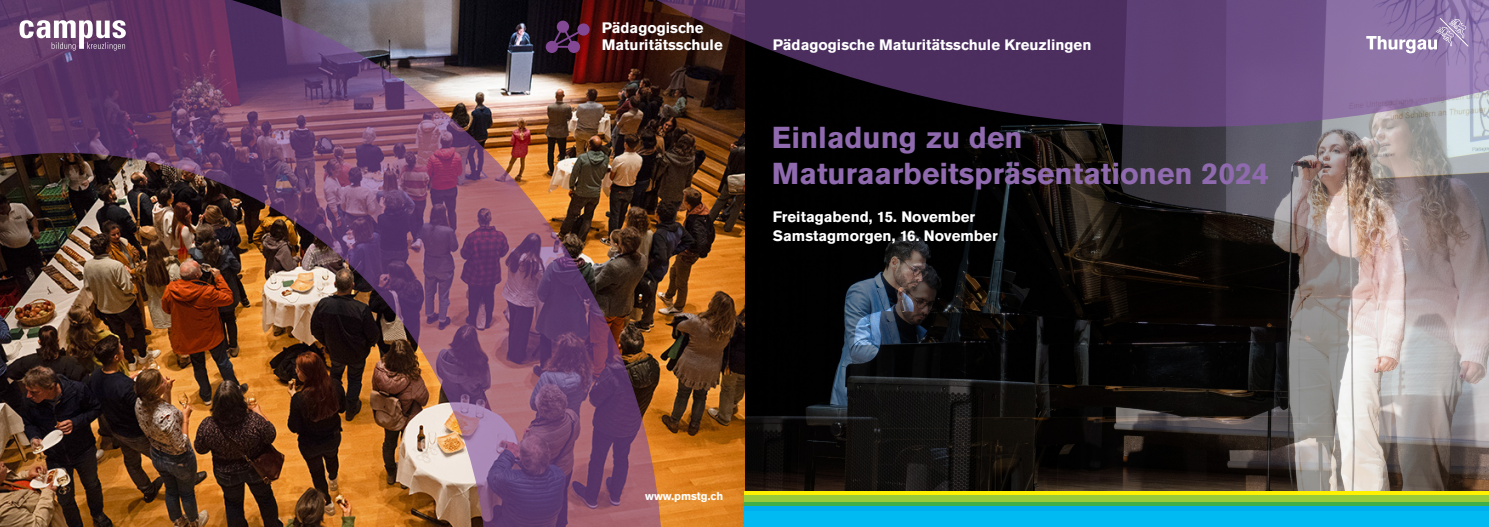
<style>
.page{position:relative;width:1489px;height:527px;background:#fff}
.page>*{position:absolute;margin:0;border:0;box-sizing:border-box;transform-origin:0 0}
.t1{font:700 30px/36px "Akzidenz Grotesk Pro";color:#8f6aae}
.t2{font:700 15px/18.8px "Akzidenz Grotesk Pro";color:#fff}
.t3{font:700 11.25px "Akzidenz Grotesk Pro";color:#fff}
</style>
<div class="page">
<img style="left:744px;top:127px;width:744px;height:364px">
<img style="left:663px;top:127px;width:81px;height:399px">
<svg style="left:663px;top:0;width:825px;height:127px;background:#543c62"></svg>
<img style="left:0;top:0;width:663px;height:526px">
<svg style="left:19px;top:20px;width:107px;height:31px"></svg>
<svg style="left:1366px;top:18px;width:102px;height:35px;background:#a28cb8"></svg>
<div style="left:744px;top:509px;width:744px;height:17px;background:#00baf1"></div>
<hr style="left:744px;top:491px;width:744px;height:4px;background:#fff101">
<svg style="left:744px;top:501px;width:744px;height:4px;background:#56b545"></svg>
<div style="left:744px;top:495px;width:744px;height:6px;background:#99ca3b"></div>
<svg style="left:744px;top:505px;width:744px;height:4px;background:#10aec5"></svg>
<svg style="left:577px;top:23px;width:12px;height:13px"></svg>
<div style="left:556px;top:21px;width:13px;height:12px;background:#834894;border-radius:50%"></div>
<svg style="left:545px;top:41px;width:13px;height:12px"></svg>
<svg style="left:567px;top:41px;width:13px;height:12px"></svg>
<svg style="left:549px;top:24px;width:37px;height:25px"></svg>
<p class="t2" style="left:601px;top:18px;width:122px;line-height:17.5px">Pädagogische<br>Maturitätsschule</p>
<p class="t2" style="left:772px;top:36px;width:320px">Pädagogische Maturitätsschule Kreuzlingen</p>
<h1 class="t1" style="left:772px;top:119px;width:498px">Einladung zu den<br>Maturaarbeitspräsentationen 2024</h1>
<p class="t2" style="left:772px;top:207px;width:226px">Freitagabend, 15. November<br>Samstagmorgen, 16. November</p>
<p class="t3" style="left:645px;top:488px;width:80px">www.pmstg.ch</p>
</div>
